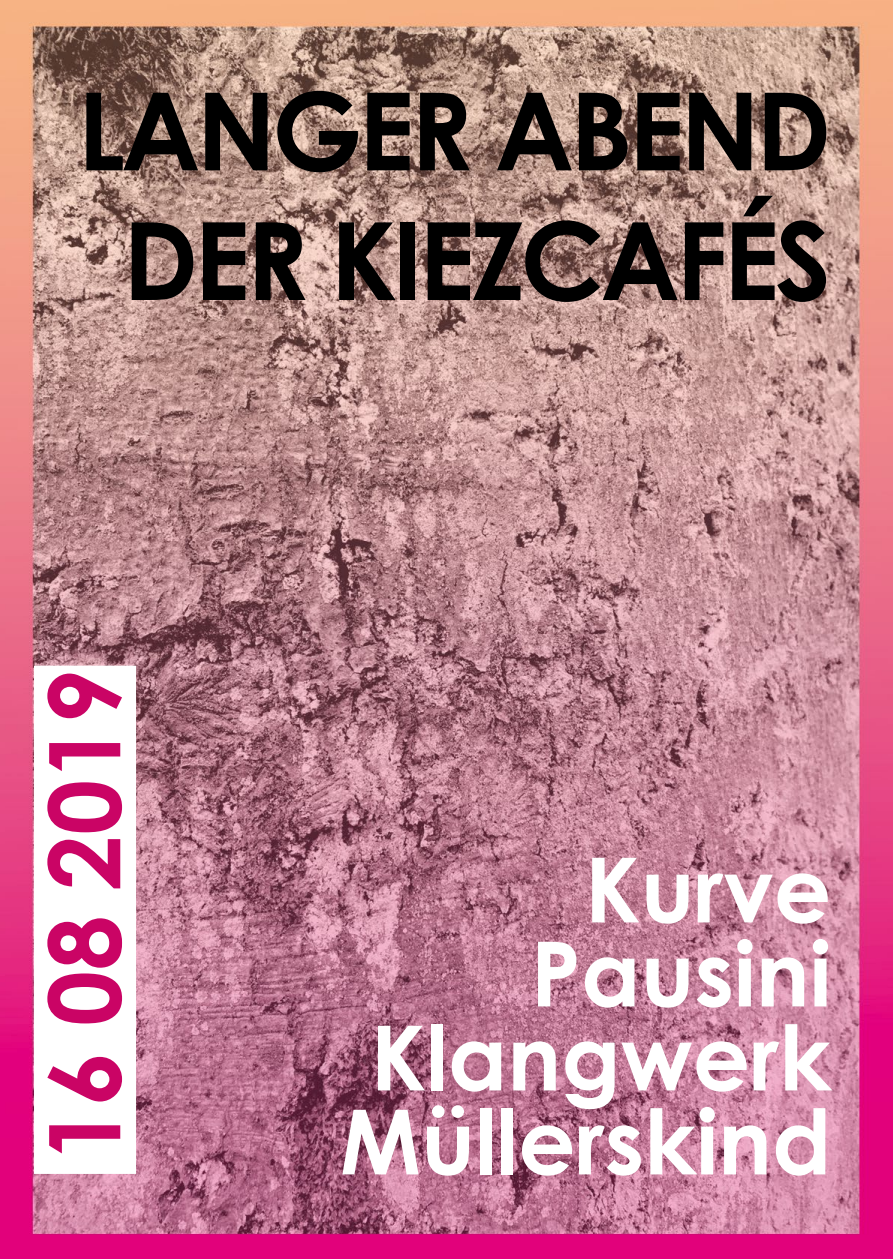
<style>
.page{position:relative;width:893px;height:1259px;background:#fff}
.page>*{position:absolute;margin:0;border:0;box-sizing:border-box;transform-origin:0 0}
.t1{font:700 108px/129.6px "Century Gothic";letter-spacing:-.04em;color:#000;text-align:center}
.t2{font:700 99px "Century Gothic";color:#ca0465}
.t3{font:700 90px/84px "Century Gothic";color:#fff;text-align:right}
</style>
<div class="page">
<img style="left:0;top:0;width:893px;height:1259px">
<div style="left:36px;top:667px;width:99px;height:505px;background:#fff"></div>
<p class="t1" style="left:78px;top:64px;width:755px">LANGER ABEND<br>DER KIEZCAFÉS</p>
<p class="t2" style="left:22px;top:1162px;width:495px;rotate:-90deg">16 08 2019</p>
<p class="t3" style="left:370px;top:845px;width:462px">Kurve<br>Pausini<br>Klangwerk</p>
<p class="t3" style="left:340px;top:1097px;width:493px">Müllerskind</p>
</div>
